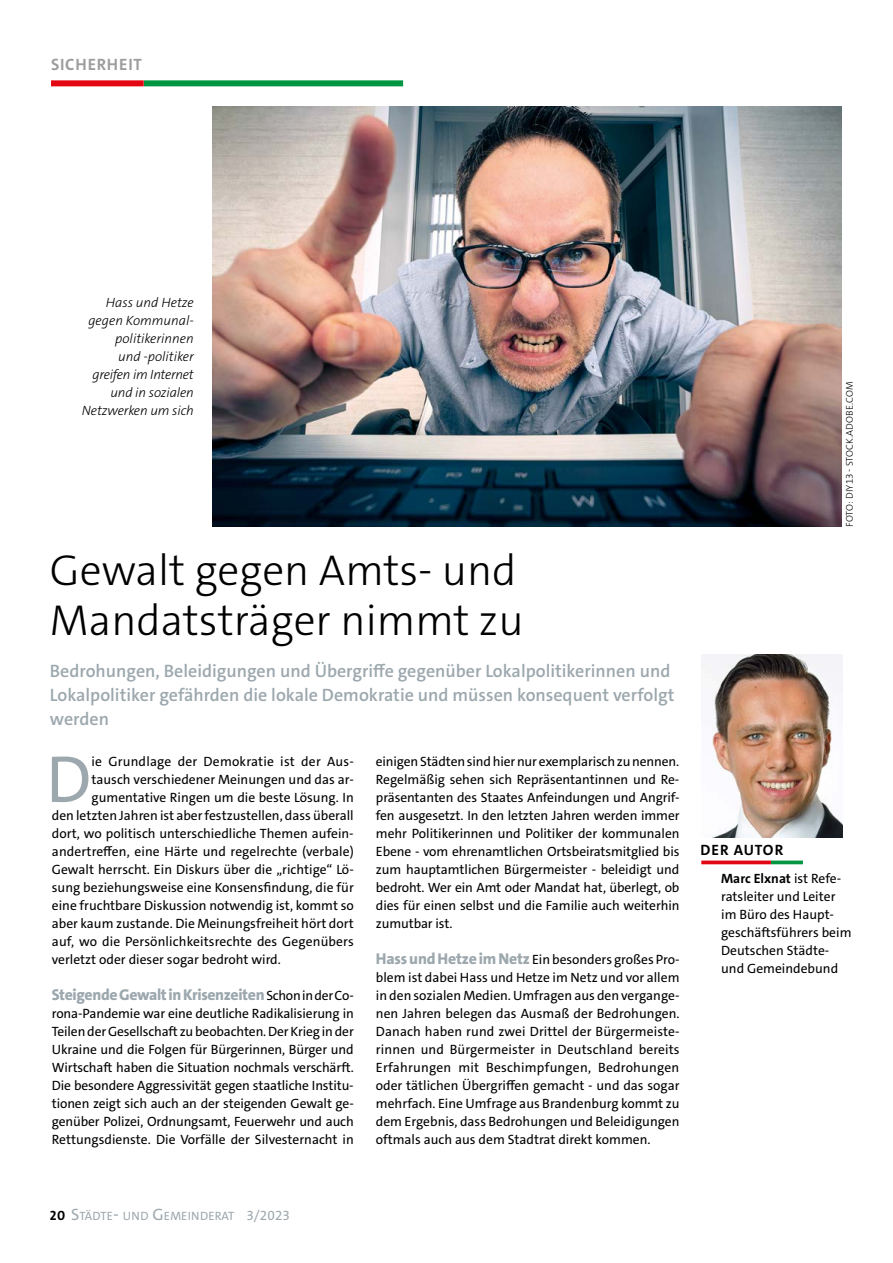
<style>
.page{position:relative;width:893px;height:1263px;background:#fff}
.page>*{position:absolute;margin:0;border:0;box-sizing:border-box;transform-origin:0 0}
.t1{font:66.9px "The Sans C5";color:#9ca8ae}
.t2{font:300 43.5px/49.5px "The Sans C5";color:#000}
.t3{font:600 18px/24px "The Sans C5";color:#9ca8ae}
.t4{font:700 16.5px "The Sans C5";letter-spacing:.04em;color:#9d9d9c}
.t5{font:800 15.75px "The Sans C5";letter-spacing:-.025em;color:#9ca8ae}
.t6{font:700 15px "The Sans C5";letter-spacing:.06em;color:#000}
.t7{font:13.5px/18px "The Sans C5";color:#000;text-align:justify}
.t8{font:italic 300 13.5px/18px "The Sans C5";letter-spacing:-.01em;color:#000;text-align:right}
.t9{font:12.15px "The Sans C5";letter-spacing:.015em;color:#9ca8ae}
.t10{font:300 9.75px "The Sans C5";letter-spacing:.015em;color:#000}
.s1{font-weight:800;font-size:15.75px;color:#9ca8ae}
.s2{font-weight:400;font-size:13.5px;color:#000}
.s3{font-weight:700}
.s4{font-weight:700;font-size:13.5px;color:#000}
.s5{font-size:16.5px}
.s6{font-size:17.25px}
.s7{font-size:13.5px}
</style>
<div class="page">
<div style="left:51px;top:80px;width:93px;height:6px;background:#e30613"></div>
<div style="left:144px;top:80px;width:259px;height:6px;background:#009641"></div>
<img style="left:701px;top:655px;width:141px;height:183px">
<svg style="left:701px;top:860px;width:70px;height:4px"></svg>
<svg style="left:771px;top:860px;width:32px;height:4px"></svg>
<img style="left:212px;top:106px;width:630px;height:420px">
<p class="t4" style="left:51px;top:54px;width:92px">SICHERHEIT</p>
<p class="t8" style="left:82px;top:294px;width:113px">Hass und Hetze gegen Kommunal&shy;politikerinnen<br>und -politiker greifen im Internet und in sozialen<br>Netzwerken um sich</p>
<h2 class="t2" style="left:50px;top:546px;width:475px">Gewalt gegen Amts- und<br>Mandatsträger nimmt zu</h2>
<h3 class="t3" style="left:50px;top:659px;width:626px">Bedrohungen, Beleidigungen und Übergriffe gegenüber Lokalpolitikerinnen und<br>Lokalpolitiker gefährden die lokale Demokratie und müssen konsequent verfolgt werden</h3>
<p class="t7" style="left:376px;top:752px;width:305px">einigen Städten sind hier nur exemplarisch zu nennen.<br>Regelmäßig sehen sich Repräsentantinnen und Re&shy;präsentanten des Staates Anfeindungen und Angrif&shy;fen ausgesetzt. In den letzten Jahren werden immer mehr Politikerinnen und Politiker der kommunalen Ebene - vom ehrenamtlichen Ortsbeiratsmitglied bis zum hauptamtlichen Bürgermeister - beleidigt und bedroht. Wer ein Amt oder Mandat hat, überlegt, ob dies für einen selbst und die Familie auch weiterhin zumutbar ist.</p>
<p class="t7" style="left:376px;top:950px;width:305px"><span class="s1">Hass und Hetze im Netz</span> Ein besonders großes Pro&shy;blem ist dabei Hass und Hetze im Netz und vor allem in den sozialen Medien. Umfragen aus den vergange&shy;nen Jahren belegen das Ausmaß der Bedrohungen.<br>Danach haben rund zwei Drittel der Bürgermeiste&shy;rinnen und Bürgermeister in Deutschland bereits Erfahrungen mit Beschimpfungen, Bedrohungen oder tätlichen Übergriffen gemacht - und das sogar mehrfach. Eine Umfrage aus Brandenburg kommt zu dem Ergebnis, dass Bedrohungen und Beleidigungen oftmals auch aus dem Stadtrat direkt kommen.</p>
<h1 class="t1" style="left:46px;top:736px;width:47px">D</h1>
<p class="t7" style="left:92px;top:752px;width:264px">ie Grundlage der Demokratie ist der Aus-</p>
<p class="t7" style="left:92px;top:770px;width:264px">tausch verschiedener Meinungen und das ar-</p>
<p class="t7" style="left:92px;top:788px;width:264px">gumentative Ringen um die beste Lösung. In</p>
<p class="t7" style="left:52px;top:806px;width:303px">den letzten Jahren ist aber festzustellen, dass überall</p>
<p class="t7" style="left:52px;top:824px;width:303px">dort, wo politisch unterschiedliche Themen aufein-</p>
<p class="t7" style="left:52px;top:842px;width:303px">andertreffen, eine Härte und regelrechte (verbale)</p>
<p class="t7" style="left:52px;top:860px;width:303px">Gewalt herrscht. Ein Diskurs über die „richtige“ Lö-</p>
<p class="t7" style="left:52px;top:878px;width:303px">sung beziehungsweise eine Konsensfindung, die für</p>
<p class="t7" style="left:52px;top:896px;width:303px">eine fruchtbare Diskussion notwendig ist, kommt so</p>
<p class="t7" style="left:52px;top:914px;width:303px">aber kaum zustande. Die Meinungsfreiheit hört dort</p>
<p class="t7" style="left:52px;top:932px;width:303px">auf, wo die Persönlichkeitsrechte des Gegenübers</p>
<p class="t7" style="left:52px;top:950px;width:231px">verletzt oder dieser sogar bedroht wird.</p>
<p class="t5" style="left:52px;top:984px;width:303px">Steigende Gewalt in Krisenzeiten <span class="s2">Schon in der Co-</span></p>
<p class="t7" style="left:52px;top:1004px;width:303px">rona-Pandemie war eine deutliche Radikalisierung in Teilen der Gesellschaft zu beobachten. Der Krieg in der Ukraine und die Folgen für Bürgerinnen, Bürger und Wirtschaft haben die Situation nochmals verschärft.<br>Die besondere Aggressivität gegen staatliche Institu&shy;tionen zeigt sich auch an der steigenden Gewalt ge&shy;genüber Polizei, Ordnungsamt, Feuerwehr und auch Rettungsdienste. Die Vorfälle der Silvesternacht in</p>
<p class="t10" style="left:843px;top:527px;width:147px;rotate:-90deg">FOTO: DIY13 - STOCK.ADOBE.COM</p>
<p class="t6" style="left:700px;top:841px;width:84px">DER AUTOR</p>
<p class="t7" style="left:721px;top:869px;width:132px;text-align:left"><span class="s3">Marc Elxnat</span> ist Refe&shy;ratsleiter und Leiter im Büro des Haupt&shy;geschäftsführers beim<br>Deutschen Städte&shy;und Gemeindebund</p>
<p class="t9" style="left:50px;top:1208px;width:242px"><span class="s4">20</span> <span class="s5">S</span>TÄDTE<span class="s6">-</span> UND <span class="s5">G</span>EMEINDERAT <span class="s7">3/2023</span></p>
</div>
